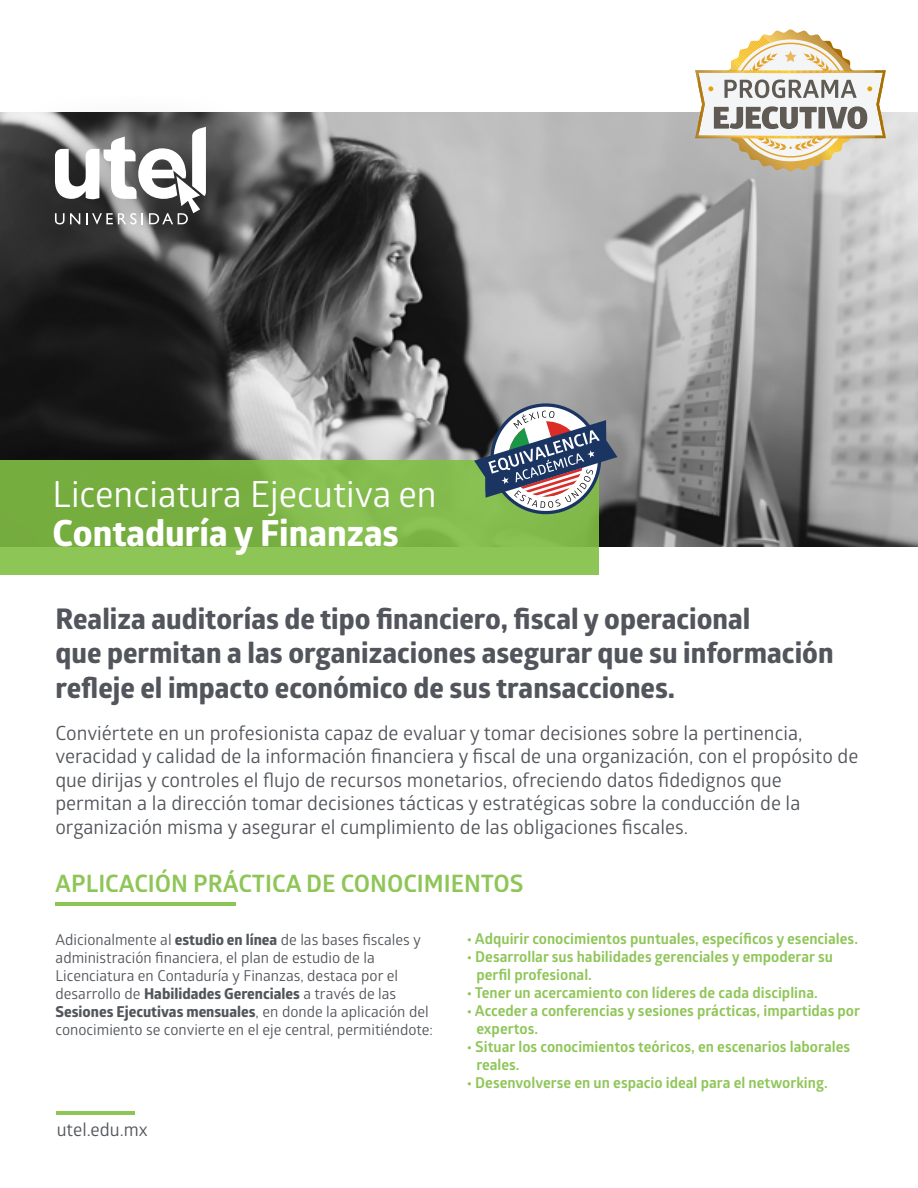
<style>
.page{position:relative;width:918px;height:1188px;background:#fff}
.page>*{position:absolute;margin:0;border:0;box-sizing:border-box;transform-origin:0 0}
.t1{font:36px "Glober";color:#fff}
.t2{font:700 36px "Globerx";color:#fff}
.t3{font:700 28.5px/34.2px "Globerx";color:#52555b}
.t4{font:700 24px "Glober";color:#82bf45}
.t5{font:19.5px/23.4px "Glober";color:#52555b}
.t6{font:18px "Glober";color:#52555b}
.t7{font:700 15px/18px "Glober";color:#82bf45}
.t8{font:15px/18px "Glober";color:#52555b}
.t9{font:700 15px "Globerx";color:#52555b}
.s1{font-family:"Globerx";font-weight:700}
.s2{font-family:"Glober";font-weight:400}
</style>
<div class="page">
<img style="left:0;top:113px;width:918px;height:434px">
<img style="left:7px;top:112px;width:250px;height:161px">
<hr style="left:55px;top:902px;width:181px;height:4px;background:#8ec557">
<svg style="left:55px;top:127px;width:151px;height:97px"></svg>
<hr style="left:56px;top:1111px;width:78px;height:4px;background:#8ec557">
<svg style="left:695px;top:29px;width:191px;height:142px"></svg>
<svg style="left:0;top:460px;width:599px;height:115px;background:#82b84b"></svg>
<svg style="left:474px;top:397px;width:143px;height:124px"></svg>
<h1 class="t1" style="left:53px;top:469px;width:386px">Licenciatura Ejecutiva en</h1>
<h1 class="t2" style="left:53px;top:507px;width:348px">Contaduría y Finanzas</h1>
<h2 class="t3" style="left:56px;top:602px;width:779px">Realiza auditorías de tipo financiero, fiscal y operacional<br>que permitan a las organizaciones asegurar que su información refleje el impacto económico de sus transacciones.</h2>
<p class="t5" style="left:55px;top:721px;width:805px">Conviértete en un profesionista capaz de evaluar y tomar decisiones sobre la pertinencia, veracidad y calidad de la información financiera y fiscal de una organización, con el propósito de que dirijas y controles el flujo de recursos monetarios, ofreciendo datos fidedignos que permitan a la dirección tomar decisiones tácticas y estratégicas sobre la conducción de la organización misma y asegurar el cumplimiento de las obligaciones fiscales.</p>
<p class="t4" style="left:55px;top:866px;width:470px">APLICACIÓN PRÁCTICA DE CONOCIMIENTOS</p>
<p class="t8" style="left:56px;top:930px;width:367px">Adicionalmente al <span class="s1">estudio en línea</span> de las bases fiscales y administración financiera, el plan de estudio de la Licenciatura en Contaduría y Finanzas, destaca por el desarrollo de <span class="s1">Habilidades Gerenciales</span> a través de las</p>
<p class="t9" style="left:56px;top:1001px;width:375px">Sesiones Ejecutivas mensuales<span class="s2">, en donde la aplicación del</span></p>
<p class="t8" style="left:56px;top:1020px;width:379px">conocimiento se convierte en el eje central, permitiéndote:</p>
<p class="t6" style="left:57px;top:1117px;width:92px">utel.edu.mx</p>
<p class="t7" style="left:467px;top:930px;width:393px">• Adquirir conocimientos puntuales, específicos y esenciales.</p>
<p class="t7" style="left:476px;top:948px;width:358px;text-indent:-10px">• Desarrollar sus habilidades gerenciales y empoderar su perfil profesional.</p>
<p class="t7" style="left:467px;top:984px;width:353px">• Tener un acercamiento con líderes de cada disciplina.</p>
<p class="t7" style="left:476px;top:1002px;width:385px;text-indent:-10px">• Acceder a conferencias y sesiones prácticas, impartidas por expertos.</p>
<p class="t7" style="left:476px;top:1038px;width:375px;text-indent:-10px">• Situar los conocimientos teóricos, en escenarios laborales reales.</p>
<p class="t7" style="left:467px;top:1074px;width:363px">• Desenvolverse en un espacio ideal para el networking.</p>
</div>
